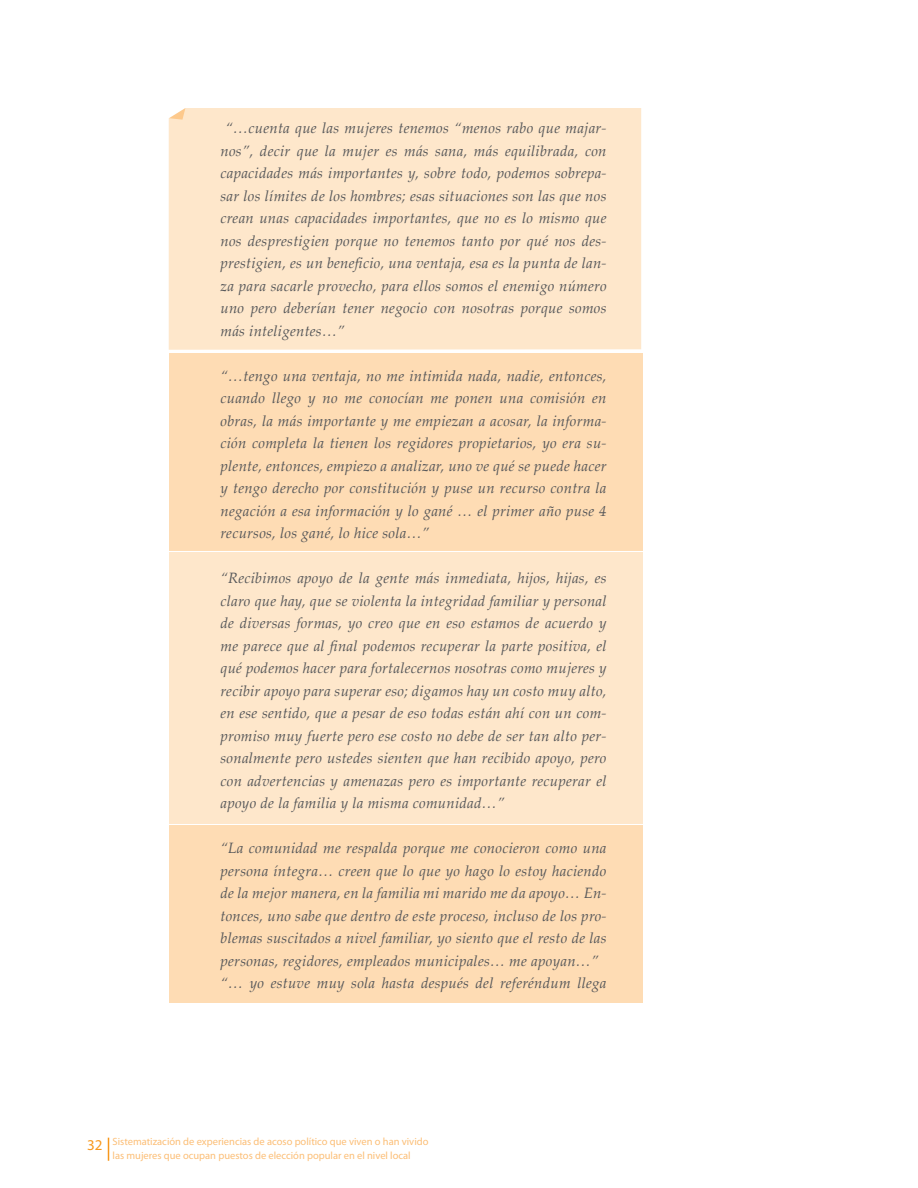
<style>
.page{position:relative;width:918px;height:1188px;background:#fff}
.page>*{position:absolute;margin:0;border:0;box-sizing:border-box;transform-origin:0 0}
.TEXTO_GENERAL{font:italic 15px/22.5px "Palatino Linotype";letter-spacing:.015em;color:#57585a;text-align:justify}
.t1{font:15px "Myriad Pro";color:#f7981d}
.t2{font:10.5px/13.5px "Myriad Pro";color:#fcbe76}
</style>
<div class="page">
<svg style="left:108px;top:1138px;width:1px;height:23px"></svg>
<div style="left:169px;top:353px;width:473px;height:197px;background:#fedcb4"></div>
<div style="left:169px;top:108px;width:472px;height:242px;background:#fee7cb"></div>
<svg style="left:169px;top:108px;width:16px;height:12px"></svg>
<div style="left:169px;top:552px;width:474px;height:271px;background:#fee7cb"></div>
<div style="left:169px;top:825px;width:474px;height:178px;background:#fedcb4"></div>
<p class="TEXTO_GENERAL" style="left:220px;top:116px;width:388px;text-indent:5px">“…cuenta que las mujeres tenemos “menos rabo que majar&shy;nos”, decir que la mujer es más sana, más equilibrada, con capacidades más importantes y, sobre todo, podemos sobrepa&shy;sar los límites de los hombres; esas situaciones son las que nos crean unas capacidades importantes, que no es lo mismo que nos desprestigien porque no tenemos tanto por qué nos des&shy;prestigien, es un beneficio, una ventaja, esa es la punta de lan&shy;za para sacarle provecho, para ellos somos el enemigo número uno pero deberían tener negocio con nosotras porque somos más inteligentes…”</p>
<p class="TEXTO_GENERAL" style="left:220px;top:364px;width:388px">“…tengo una ventaja, no me intimida nada, nadie, entonces, cuando llego y no me conocían me ponen una comisión en obras, la más importante y me empiezan a acosar, la informa&shy;ción completa la tienen los regidores propietarios, yo era su&shy;plente, entonces, empiezo a analizar, uno ve qué se puede hacer y tengo derecho por constitución y puse un recurso contra la negación a esa información y lo gané … el primer año puse 4 recursos, los gané, lo hice sola…”</p>
<p class="TEXTO_GENERAL" style="left:220px;top:566px;width:388px">“Recibimos apoyo de la gente más inmediata, hijos, hijas, es claro que hay, que se violenta la integridad familiar y personal de diversas formas, yo creo que en eso estamos de acuerdo y me parece que al final podemos recuperar la parte positiva, el qué podemos hacer para fortalecernos nosotras como mujeres y recibir apoyo para superar eso; digamos hay un costo muy alto, en ese sentido, que a pesar de eso todas están ahí con un com&shy;promiso muy fuerte pero ese costo no debe de ser tan alto per&shy;sonalmente pero ustedes sienten que han recibido apoyo, pero con advertencias y amenazas pero es importante recuperar el apoyo de la familia y la misma comunidad…”</p>
<p class="TEXTO_GENERAL" style="left:220px;top:836px;width:388px">“La comunidad me respalda porque me conocieron como una persona íntegra… creen que lo que yo hago lo estoy haciendo de la mejor manera, en la familia mi marido me da apoyo… En&shy;tonces, uno sabe que dentro de este proceso, incluso de los pro&shy;blemas suscitados a nivel familiar, yo siento que el resto de las personas, regidores, empleados municipales… me apoyan…”</p>
<p class="TEXTO_GENERAL" style="left:220px;top:971px;width:388px">“… yo estuve muy sola hasta después del referéndum llega</p>
<p class="t1" style="left:87px;top:1136px;width:17px">32</p>
<p class="t2" style="left:113px;top:1135px;width:317px">Sistematización de experiencias de acoso político que viven o han vivido las mujeres que ocupan puestos de elección popular en el nivel local</p>
</div>
